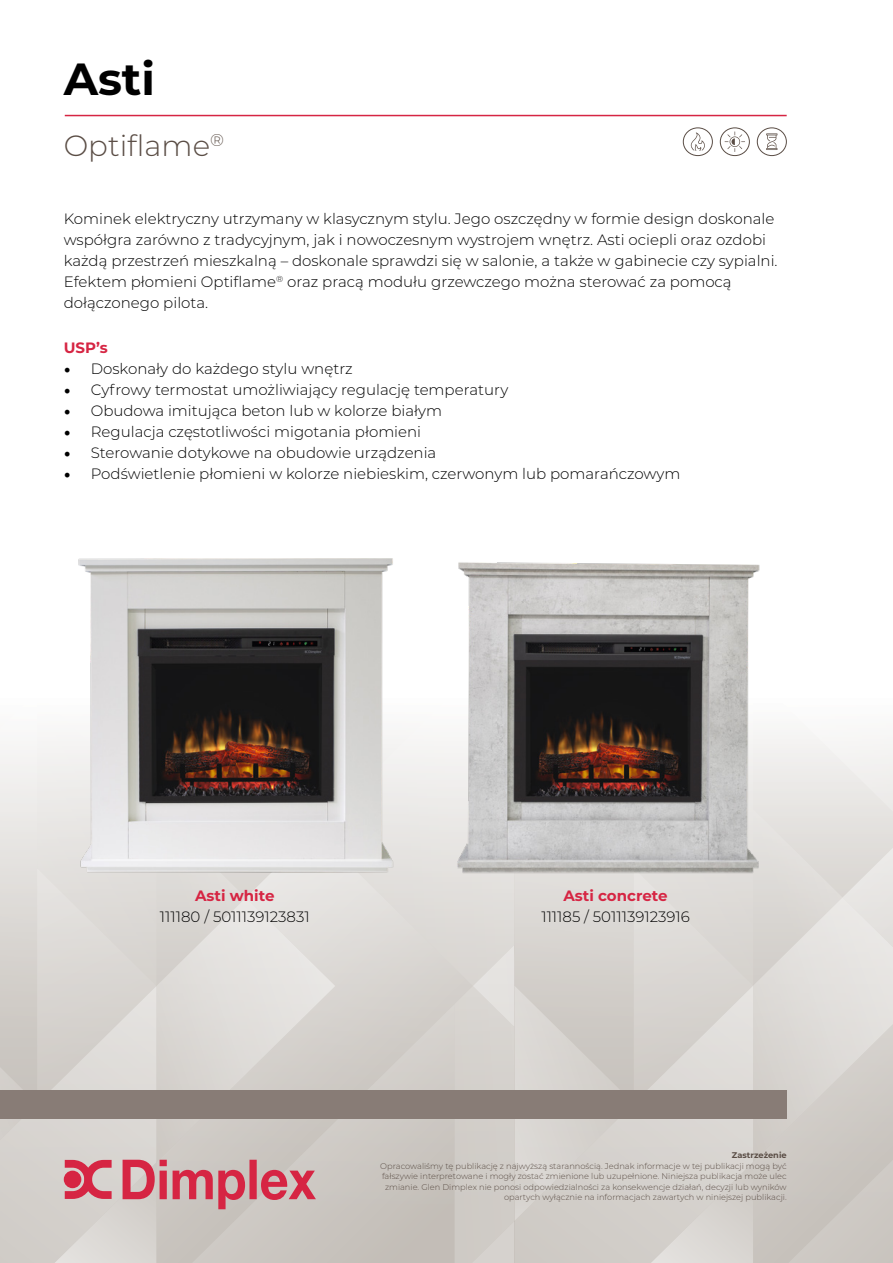
<style>
.page{position:relative;width:893px;height:1263px;background:#fff}
.page>*{position:absolute;margin:0;border:0;box-sizing:border-box;transform-origin:0 0}
.t1{font:700 45px "Montserrat";color:#000}
.t2{font:300 29.25px "Montserrat";color:#5a4d45}
.t3{font:300 15px/21px "Montserrat";color:#000}
.t4{font:700 15px "Montserrat";color:#d62543}
.t5{font:300 8.25px/10.5px "Montserrat";color:#5a4d45;text-align:right}
.t6{font:700 8.25px "Montserrat";color:#5a4d45}
.s1{font-family:"Minion Pro";font-weight:400;font-size:18px}
</style>
<div class="page">
<hr style="left:65px;top:115px;width:722px;height:1px;background:#d62543">
<svg style="left:0;top:732px;width:893px;height:531px;background:#d6d0cd"></svg>
<img style="left:438px;top:562px;width:361px;height:327px">
<img style="left:24px;top:558px;width:414px;height:355px">
<div style="left:683px;top:128px;width:30px;height:28px;border:1px solid #5a4d45;border-radius:50%"></div>
<svg style="left:691px;top:132px;width:14px;height:19px"></svg>
<div style="left:720px;top:128px;width:30px;height:28px;border:1px solid #5a4d45;border-radius:50%"></div>
<svg style="left:725px;top:131px;width:20px;height:21px"></svg>
<div style="left:757px;top:128px;width:30px;height:28px;border:1px solid #5a4d45;border-radius:50%"></div>
<svg style="left:766px;top:133px;width:11px;height:17px"></svg>
<div style="left:0;top:1090px;width:787px;height:28px;background:#887c76"></div>
<h1 class="t1" style="left:64px;top:46px;width:93px">Asti</h1>
<h2 class="t2" style="left:64px;top:126px;width:162px">Optiflame<sup>®</sup></h2>
<p class="t3" style="left:64px;top:208px;width:715px">Kominek elektryczny utrzymany w klasycznym stylu. Jego oszczędny w formie design doskonale współgra zarówno z tradycyjnym, jak i nowoczesnym wystrojem wnętrz. Asti ociepli oraz ozdobi każdą przestrzeń mieszkalną – doskonale sprawdzi się w salonie, a także w gabinecie czy sypialni.<br>Efektem płomieni Optiflame<sup>®</sup> oraz pracą modułu grzewczego można sterować za pomocą dołączonego pilota.</p>
<p class="t4" style="left:64px;top:337px;width:46px">USP’s</p>
<p class="t3" style="left:64px;top:358px;width:290px"><span class="s1">•</span> Doskonały do każdego stylu wnętrz</p>
<p class="t3" style="left:64px;top:379px;width:446px"><span class="s1">•</span> Cyfrowy termostat umożliwiający regulację temperatury</p>
<p class="t3" style="left:64px;top:400px;width:380px"><span class="s1">•</span> Obudowa imitująca beton lub w kolorze białym</p>
<p class="t3" style="left:64px;top:421px;width:359px"><span class="s1">•</span> Regulacja częstotliwości migotania płomieni</p>
<p class="t3" style="left:64px;top:442px;width:374px"><span class="s1">•</span> Sterowanie dotykowe na obudowie urządzenia</p>
<p class="t3" style="left:64px;top:463px;width:618px"><span class="s1">•</span> Podświetlenie płomieni w kolorze niebieskim, czerwonym lub pomarańczowym</p>
<p class="t4" style="left:195px;top:885px;width:81px">Asti white</p>
<p class="t3" style="left:160px;top:906px;width:151px">111180 / 5011139123831</p>
<p class="t4" style="left:564px;top:885px;width:106px">Asti concrete</p>
<p class="t3" style="left:541px;top:906px;width:150px">111185 / 5011139123916</p>
<p class="t6" style="left:732px;top:1149px;width:56px">Zastrzeżenie</p>
<p class="t5" style="left:380px;top:1160px;width:408px">Opracowaliśmy tę publikację z najwyższą starannością. Jednak informacje w tej publikacji mogą być fałszywie interpretowane i mogły zostać zmienione lub uzupełnione. Niniejsza publikacja może ulec zmianie. Glen Dimplex nie ponosi odpowiedzialności za konsekwencje działań, decyzji lub wyników opartych wyłącznie na informacjach zawartych w niniejszej publikacji.</p>
</div>
